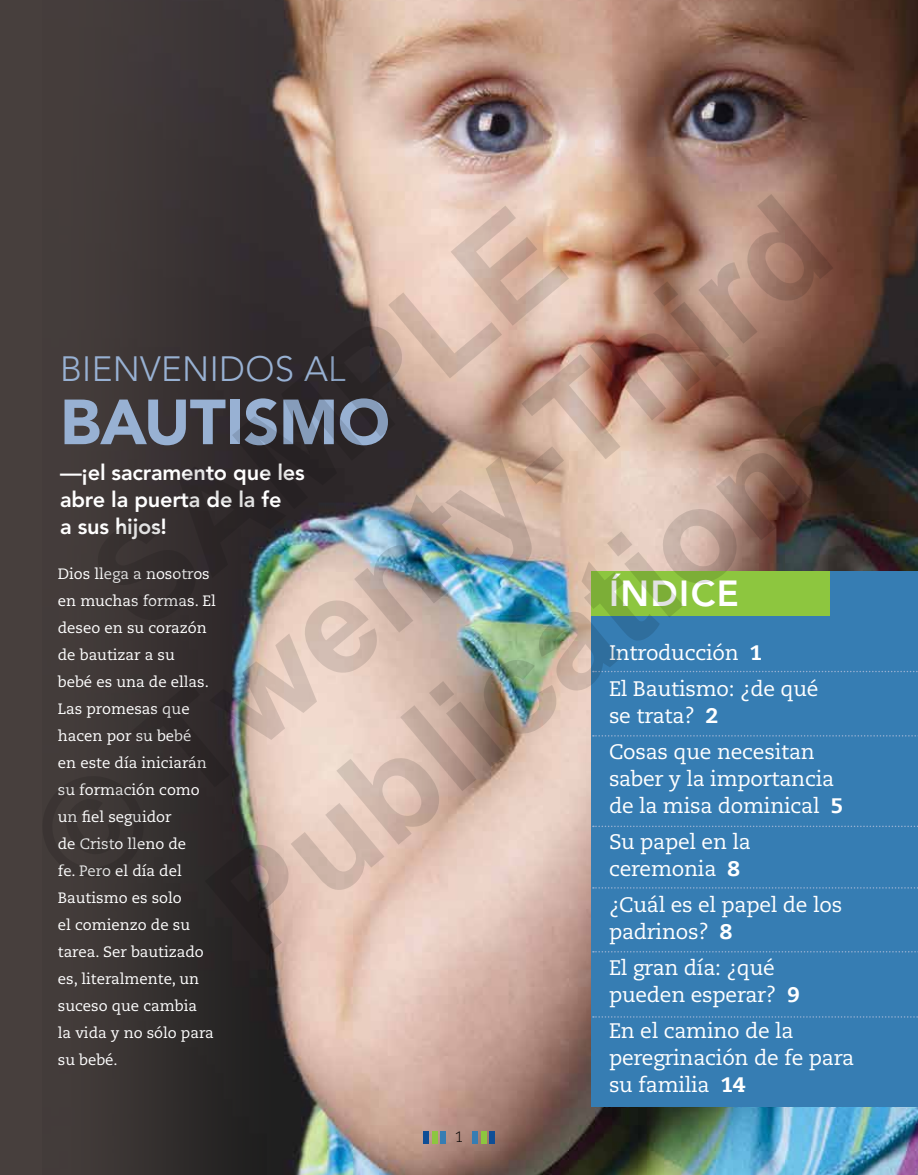
<style>
.page{position:relative;width:918px;height:1175px;background:#fff}
.page>*{position:absolute;margin:0;border:0;box-sizing:border-box;transform-origin:0 0}
.t1{font:700 135px/162px "Arial";color:rgb(0 0 0/.12);text-align:center}
.t2{font:900 63px "Avenir LT Std";letter-spacing:-.01em;color:#98b1d3}
.t3{font:800 36px "Avenir LT Std";letter-spacing:.04em;color:#fff}
.t4{font:300 34.95px "Avenir LT Std";letter-spacing:.01em;color:#98b1d3}
.t5{font:800 21.75px/27px "Avenir LT Std";letter-spacing:-.01em;color:#fff}
.t6{font:21px/27px "Caecilia LT Std";letter-spacing:-.01em;color:#fff}
.t7{font:15px/27px "Caecilia LT Std";color:#fff}
.t8{font:300 15px "Caecilia LT Std";color:#000}
.s1{font-weight:800}
</style>
<div class="page">
<div style="left:0;top:0;width:918px;height:1174px;background:#473f3d"></div>
<img style="left:112px;top:0;width:806px;height:1174px">
<div style="left:591px;top:571px;width:327px;height:536px;background:#367db3"></div>
<div style="left:591px;top:571px;width:239px;height:44px;background:#8dc63f"></div>
<svg style="left:593px;top:670px;width:325px;height:2px"></svg>
<svg style="left:593px;top:735px;width:325px;height:1px"></svg>
<svg style="left:593px;top:825px;width:325px;height:2px"></svg>
<svg style="left:593px;top:887px;width:325px;height:1px"></svg>
<svg style="left:593px;top:951px;width:325px;height:1px"></svg>
<svg style="left:593px;top:1016px;width:325px;height:1px"></svg>
<div style="left:441px;top:1130px;width:5px;height:13px;background:#367db3"></div>
<div style="left:473px;top:1130px;width:5px;height:13px;background:#367db3"></div>
<div style="left:432px;top:1130px;width:6px;height:13px;background:#8dc63f"></div>
<div style="left:481px;top:1130px;width:6px;height:13px;background:#8dc63f"></div>
<div style="left:424px;top:1130px;width:5px;height:13px;background:#0e4e96"></div>
<div style="left:490px;top:1130px;width:5px;height:13px;background:#0e4e96"></div>
<h1 class="t1" style="left:-98px;top:676px;width:986px;rotate:-40deg">SAMPLE<br>© Twenty-Third<br>Publications</h1>
<h3 class="t4" style="left:60px;top:348px;width:287px">BIENVENIDOS AL</h3>
<h2 class="t2" style="left:60px;top:384px;width:332px">BAUTISMO</h2>
<h3 class="t5" style="left:60px;top:459px;width:246px">—¡el sacramento que les abre la puerta de la fe<br>a sus hijos!</h3>
<p class="t7" style="left:58px;top:561px;width:159px">Dios llega a nosotros en muchas formas. El deseo en su corazón de bautizar a su<br>bebé es una de ellas.<br>Las promesas que hacen por su bebé<br>en este día iniciarán su formación como un fiel seguidor<br>de Cristo lleno de<br>fe. Pero el día del<br>Bautismo es solo<br>el comienzo de su tarea. Ser bautizado es, literalmente, un suceso que cambia<br>la vida y no sólo para su bebé.</p>
<h3 class="t3" style="left:609px;top:572px;width:131px">Índice</h3>
<h3 class="t6" style="left:609px;top:635px;width:211px;line-height:36px">Introducción <span class="s1">1<br></span>El Bautismo: ¿de qué</h3>
<h3 class="t6" style="left:609px;top:698px;width:207px;line-height:36px">se trata? <span class="s1">2<br></span>Cosas que necesitan</h3>
<h3 class="t6" style="left:609px;top:766px;width:236px">saber y la importancia de la misa dominical <span class="s1">5</span></h3>
<h3 class="t6" style="left:609px;top:829px;width:143px">Su papel en la ceremonia <span class="s1">8</span></h3>
<h3 class="t6" style="left:609px;top:892px;width:235px">¿Cuál es el papel de los padrinos? <span class="s1">8</span></h3>
<h3 class="t6" style="left:609px;top:955px;width:192px">El gran día: ¿qué pueden esperar? <span class="s1">9</span></h3>
<h3 class="t6" style="left:609px;top:1018px;width:247px">En el camino de la peregrinación de fe para su familia <span class="s1">14</span></h3>
<p class="t8" style="left:455px;top:1128px;width:10px">1</p>
</div>
